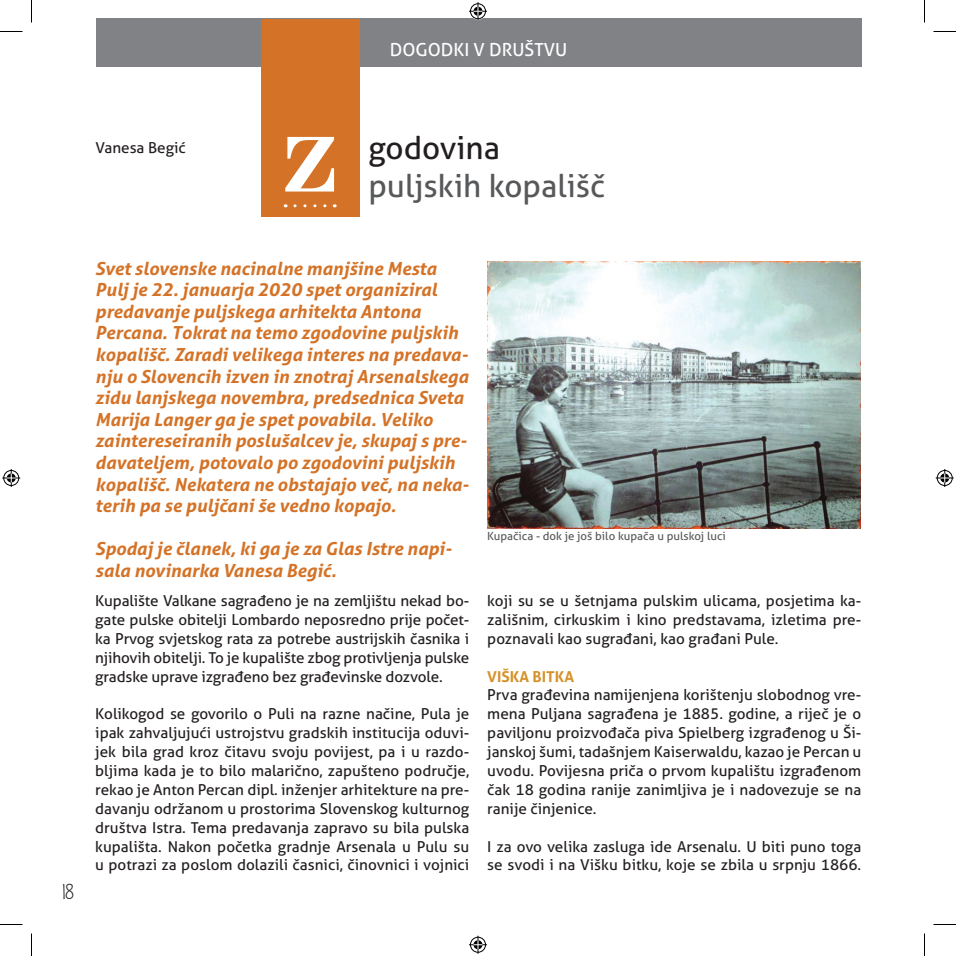
<style>
.page{position:relative;width:956px;height:956px;background:#fff}
.page>*{position:absolute;margin:0;border:0;box-sizing:border-box;transform-origin:0 0}
.t1{font:142.2px "Bodoni";color:#fff}
.t2{font:31.5px "Aller";color:#57585a}
.t3{font:31.5px "Aller";color:#231f20}
.t4{font:italic 700 18px/21.6px "Aller";color:#d47327}
.t5{font:18px "Aller";color:#fff}
.t6{font:18px "KG When Oceans Rise";color:#231f20}
.t7{font:15px/18.9px "Aller";color:#231f20;text-align:justify}
.t8{font:700 15px "Aller";color:#d6922a}
.t9{font:11.25px "Aller";color:#57585a}
</style>
<div class="page">
<div style="left:96px;top:19px;width:765px;height:48px;background:#808285"></div>
<div style="left:261px;top:19px;width:99px;height:198px;background:#d47327"></div>
<svg style="left:295px;top:204px;width:40px;height:3px"></svg>
<img style="left:487px;top:261px;width:374px;height:267px">
<svg style="left:0;top:31px;width:22px;height:1px"></svg>
<svg style="left:933px;top:31px;width:23px;height:1px"></svg>
<svg style="left:0;top:924px;width:22px;height:1px"></svg>
<svg style="left:933px;top:924px;width:23px;height:1px"></svg>
<svg style="left:31px;top:0;width:1px;height:23px"></svg>
<svg style="left:31px;top:933px;width:1px;height:23px"></svg>
<svg style="left:924px;top:0;width:1px;height:23px"></svg>
<svg style="left:924px;top:933px;width:1px;height:23px"></svg>
<svg style="left:469px;top:2px;width:18px;height:18px"></svg>
<svg style="left:469px;top:936px;width:18px;height:18px"></svg>
<svg style="left:2px;top:469px;width:18px;height:18px"></svg>
<svg style="left:936px;top:469px;width:18px;height:18px"></svg>
<p class="t5" style="left:390px;top:38px;width:179px">DOGODKI V DRUŠTVU</p>
<p class="t7" style="left:95px;top:138px;width:92px">Vanesa Begić</p>
<h1 class="t1" style="left:279px;top:61px;width:62px">z</h1>
<h2 class="t3" style="left:368px;top:129px;width:133px">godovina</h2>
<h2 class="t2" style="left:368px;top:166px;width:238px">puljskih kopališč</h2>
<p class="t6" style="left:63px;top:881px;width:12px">18</p>
<p class="t4" style="left:95px;top:257px;width:375px">Svet slovenske nacinalne manjšine Mesta Pulj je 22. januarja 2020 spet organiziral predavanje puljskega arhitekta Antona Percana. Tokrat na temo zgodovine puljskih kopališč. Zaradi velikega interes na predava&shy;nju o Slovencih izven in znotraj Arsenalskega zidu lanjskega novembra, predsednica Sveta Marija Langer ga je spet povabila. Veliko zaintereseiranih poslušalcev je, skupaj s pre&shy;davateljem, potovalo po zgodovini puljskih kopališč. Nekatera ne obstajajo več, na neka&shy;terih pa se puljčani še vedno kopajo.</p>
<p class="t4" style="left:95px;top:538px;width:358px">Spodaj je članek, ki ga je za Glas Istre napi&shy;sala novinarka Vanesa Begić.</p>
<p class="t7" style="left:95px;top:591px;width:375px">Kupalište Valkane sagrađeno je na zemljištu nekad bo&shy;gate pulske obitelji Lombardo neposredno prije počet&shy;ka Prvog svjetskog rata za potrebe austrijskih časnika i njihovih obitelji. To je kupalište zbog protivljenja pulske gradske uprave izgrađeno bez građevinske dozvole.</p>
<p class="t7" style="left:95px;top:704px;width:375px">Kolikogod se govorilo o Puli na razne načine, Pula je ipak zahvaljujući ustrojstvu gradskih institucija oduvi&shy;jek bila grad kroz čitavu svoju povijest, pa i u razdo&shy;bljima kada je to bilo malarično, zapušteno područje, rekao je Anton Percan dipl. inženjer arhitekture na pre&shy;davanju održanom u prostorima Slovenskog kulturnog društva Istra. Tema predavanja zapravo su bila pulska kupališta. Nakon početka gradnje Arsenala u Pulu su u potrazi za poslom dolazili časnici, činovnici i vojnici</p>
<p class="t9" style="left:487px;top:529px;width:240px">Kupačica - dok je još bilo kupača u pulskoj luci</p>
<p class="t7" style="left:487px;top:591px;width:375px">koji su se u šetnjama pulskim ulicama, posjetima ka&shy;zališnim, cirkuskim i kino predstavama, izletima pre&shy;poznavali kao sugrađani, kao građani Pule.</p>
<p class="t8" style="left:487px;top:667px;width:88px">VIŠKA BITKA</p>
<p class="t7" style="left:487px;top:686px;width:375px">Prva građevina namijenjena korištenju slobodnog vre&shy;mena Puljana sagrađena je 1885. godine, a riječ je o paviljonu proizvođača piva Spielberg izgrađenog u Ši&shy;janskoj šumi, tadašnjem Kaiserwaldu, kazao je Percan u uvodu. Povijesna priča o prvom kupalištu izgrađenom čak 18 godina ranije zanimljiva je i nadovezuje se na ranije činjenice.</p>
<p class="t7" style="left:487px;top:837px;width:375px">I za ovo velika zasluga ide Arsenalu. U biti puno toga se svodi i na Višku bitku, koje se zbila u srpnju 1866.</p>
</div>
